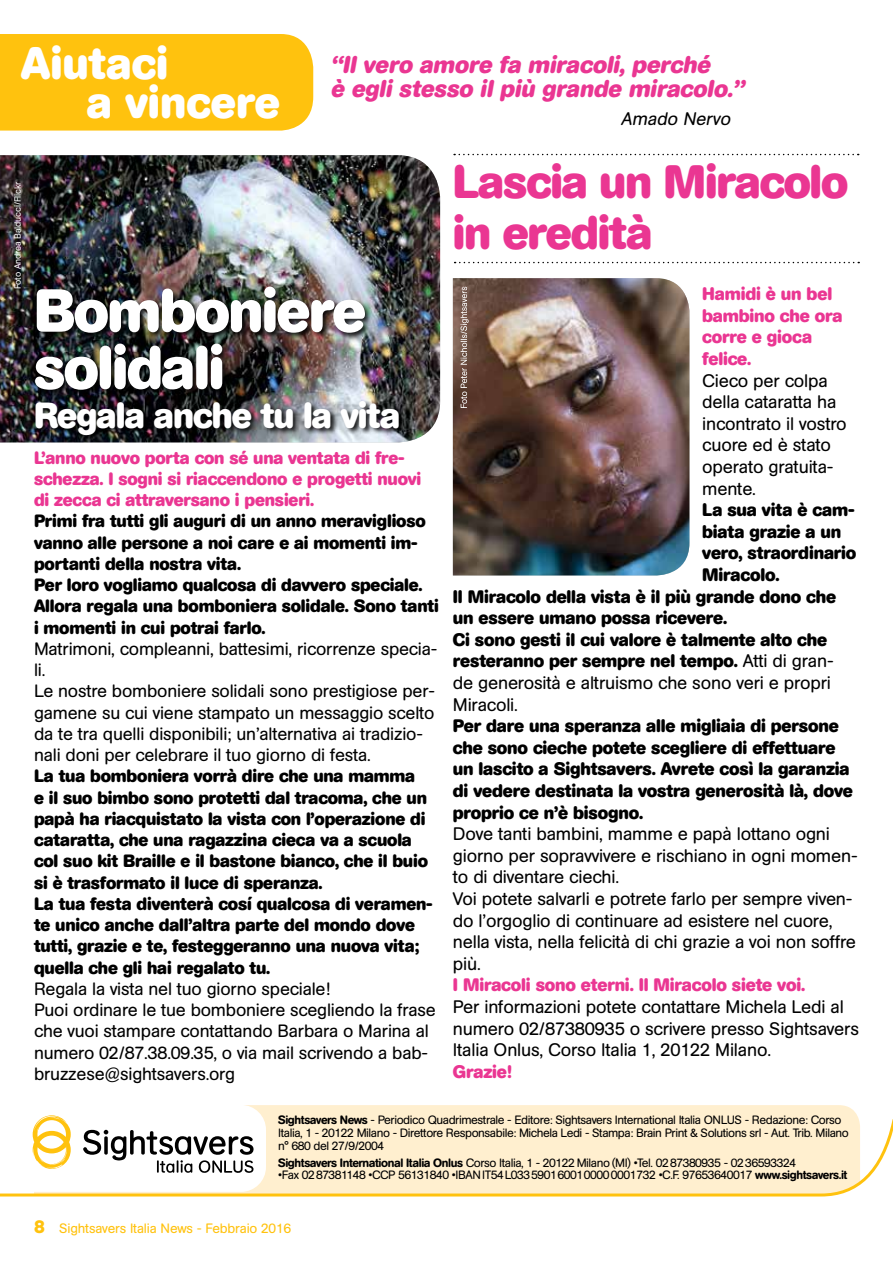
<style>
.page{position:relative;width:893px;height:1263px;background:#fff}
.page>*{position:absolute;margin:0;border:0;box-sizing:border-box;transform-origin:0 0}
.t1{font:700 60px/57px "AG Book Rounded";letter-spacing:-.025em;color:#fff}
.t2{font:700 46.5px/51px "AG Book Rounded";letter-spacing:-.025em;color:#ea3692}
.t3{font:700 45px/39px "AG Book Rounded";color:#fff}
.t4{font:700 36px "AG Book Rounded";letter-spacing:-.025em;color:#fff}
.t5{font:italic 700 24px/24px "AG Book Rounded";color:#ea3692}
.t6{font:18px/21.6px "AG Book Rounded";letter-spacing:-.01em;color:#000}
.t7{font:700 18px/21.6px "AG Book Rounded";letter-spacing:-.01em;color:#000}
.t8{font:700 18px/21.6px "AG Book Rounded";letter-spacing:-.01em;color:#ea3692}
.t9{font:italic 18px "AG Book Rounded";color:#000}
.t10{font:700 17.7px/21.3px "AG Book Rounded";letter-spacing:-.01em;color:#000}
.t11{font:17.7px/21.3px "AG Book Rounded";letter-spacing:-.01em;color:#000}
.t12{font:700 17.7px/21.3px "AG Book Rounded";letter-spacing:-.01em;color:#ea3692}
.t13{font:13.5px "AG Book Rounded";letter-spacing:-.01em;color:#ffc20e}
.t14{font:12px/12.8px "AG Book Rounded";letter-spacing:-.035em;color:#000}
.t15{font:9px "AG Book Rounded";letter-spacing:-.01em;color:#fff}
.s1{font-weight:400}
.s2{font-weight:500}
.s3{font-weight:700;font-size:18px}
</style>
<div class="page">
<div style="left:34px;top:1105px;width:826px;height:158px;background:#ffefcf;border-radius:21px"></div>
<svg style="left:0;top:1118px;width:893px;height:145px"></svg>
<svg style="left:20px;top:1105px;width:246px;height:87px;background:#e7e4dc"></svg>
<svg style="left:454px;top:154px;width:405px;height:1px"></svg>
<svg style="left:455px;top:262px;width:404px;height:1px"></svg>
<div style="left:0;top:34px;width:313px;height:97px;background:#ffc20e"></div>
<img style="left:0;top:155px;width:440px;height:288px">
<div style="left:34px;top:285px;width:372px;height:157px;background:#000;opacity:.87"></div>
<img style="left:453px;top:278px;width:236px;height:298px">
<svg style="left:460px;top:287px;width:9px;height:121px"></svg>
<h3 class="t3" style="left:87px;top:44px;width:195px;text-indent:-66px">Aiutaci<br>a vincere</h3>
<h3 class="t5" style="left:331px;top:53px;width:420px">“Il vero amore fa miracoli, perché<br>è egli stesso il più grande miracolo.”</h3>
<p class="t9" style="left:621px;top:109px;width:115px">Amado Nervo</p>
<p class="t15" style="left:13px;top:289px;width:109px;rotate:-90deg">Foto Andrea Balducci/Flickr</p>
<h2 class="t2" style="left:453px;top:157px;width:397px">Lascia un Miracolo in eredità</h2>
<h1 class="t1" style="left:34px;top:283px;width:334px">Bomboniere solidali</h1>
<h3 class="t4" style="left:34px;top:394px;width:368px">Regala anche tu la vita</h3>
<p class="t12" style="left:34px;top:447px;width:389px">L’anno nuovo porta con sé una ventata di fre&shy;schezza. I sogni si riaccendono e progetti nuovi di zecca ci attraversano i pensieri.</p>
<p class="t10" style="left:34px;top:511px;width:406px">Primi fra tutti gli auguri di un anno meraviglioso vanno alle persone a noi care e ai momenti im&shy;portanti della nostra vita.<br>Per loro vogliamo qualcosa di davvero speciale.<br>Allora regala una bomboniera solidale. Sono tanti i momenti in cui potrai farlo.</p>
<p class="t11" style="left:34px;top:638px;width:405px">Matrimoni, compleanni, battesimi, ricorrenze specia&shy;li.<br>Le nostre bomboniere solidali sono prestigiose per&shy;gamene su cui viene stampato un messaggio scelto da te tra quelli disponibili; un’alternativa ai tradizio&shy;nali doni per celebrare il tuo giorno di festa.</p>
<p class="t10" style="left:34px;top:766px;width:400px">La tua bomboniera vorrà dire che una mamma<br>e il suo bimbo sono protetti dal tracoma, che un papà ha riacquistato la vista con l’operazione di cataratta, che una ragazzina cieca va a scuola col suo kit Braille e il bastone bianco, che il buio si è trasformato il luce di speranza.<br>La tua festa diventerà cosí qualcosa di veramen&shy;te unico anche dall’altra parte del mondo dove tutti, grazie e te, festeggeranno una nuova vita; quella che gli hai regalato tu.</p>
<p class="t11" style="left:34px;top:978px;width:403px">Regala la vista nel tuo giorno speciale!<br>Puoi ordinare le tue bomboniere scegliendo la frase che vuoi stampare contattando Barbara o Marina al numero 02/87.38.09.35, o via mail scrivendo a bab&shy;bruzzese@sightsavers.org</p>
<p class="t8" style="left:702px;top:283px;width:142px">Hamidi è un bel bambino che ora corre e gioca felice.</p>
<p class="t6" style="left:702px;top:370px;width:146px">Cieco per colpa della cataratta ha incontrato il vostro cuore ed è stato operato gratuita&shy;mente.</p>
<p class="t7" style="left:702px;top:499px;width:154px">La sua vita è cam-</p>
<p class="t7" style="left:702px;top:521px;width:141px">biata grazie a un</p>
<p class="t7" style="left:702px;top:542px;width:156px">vero, straordinario</p>
<p class="t7" style="left:702px;top:564px;width:79px">Miracolo.</p>
<p class="t7" style="left:453px;top:586px;width:385px">Il Miracolo della vista è il più grande dono che</p>
<p class="t7" style="left:453px;top:607px;width:276px">un essere umano possa ricevere.</p>
<p class="t7" style="left:453px;top:629px;width:376px">Ci sono gesti il cui valore è talmente alto che</p>
<p class="t7" style="left:453px;top:650px;width:382px">resteranno per sempre nel tempo. <span class="s1">Atti di gran-</span></p>
<p class="t6" style="left:453px;top:672px;width:380px">de generosità e altruismo che sono veri e propri</p>
<p class="t6" style="left:453px;top:694px;width:67px">Miracoli.</p>
<p class="t7" style="left:453px;top:715px;width:402px">Per dare una speranza alle migliaia di persone che sono cieche potete scegliere di effettuare un lascito a Sightsavers. Avrete così la garanzia di vedere destinata la vostra generosità là, dove proprio ce n’è bisogno.</p>
<p class="t6" style="left:453px;top:823px;width:406px">Dove tanti bambini, mamme e papà lottano ogni giorno per sopravvivere e rischiano in ogni momen&shy;to di diventare ciechi.<br>Voi potete salvarli e potrete farlo per sempre viven&shy;do l’orgoglio di continuare ad esistere nel cuore, nella vista, nella felicità di chi grazie a voi non soffre più.</p>
<p class="t8" style="left:453px;top:974px;width:354px">I Miracoli sono eterni. Il Miracolo siete voi.</p>
<p class="t6" style="left:453px;top:996px;width:408px">Per informazioni potete contattare Michela Ledi al numero 02/87380935 o scrivere presso Sightsavers<br>Italia Onlus, Corso Italia 1, 20122 Milano.</p>
<p class="t8" style="left:453px;top:1061px;width:60px">Grazie!</p>
<p class="t14" style="left:278px;top:1113px;width:572px"><span class="s2">Sightsavers News</span> - Periodico Quadrimestrale - Editore: Sightsavers International Italia ONLUS - Redazione: Corso<br>Italia, 1 - 20122 Milano - Direttore Responsabile: Michela Ledi - Stampa: Brain Print &amp; Solutions srl - Aut. Trib. Milano n° 680 del 27/9/2004</p>
<p class="t14" style="left:278px;top:1156px;width:519px"><span class="s2">Sightsavers International Italia Onlus</span> Corso Italia, 1 - 20122 Milano (MI) •Tel. 02 87380935 - 02 36593324</p>
<p class="t14" style="left:278px;top:1169px;width:570px">•Fax 02 87381148 •CCP 56131840 •IBAN IT54 L033 5901 6001 0000 0001 732 •C.F. 97653640017 <span class="s2">www.sightsavers.it</span></p>
<p class="t13" style="left:34px;top:1221px;width:259px"><span class="s3">8</span> Sightsavers Italia News - Febbraio 2016</p>
</div>
